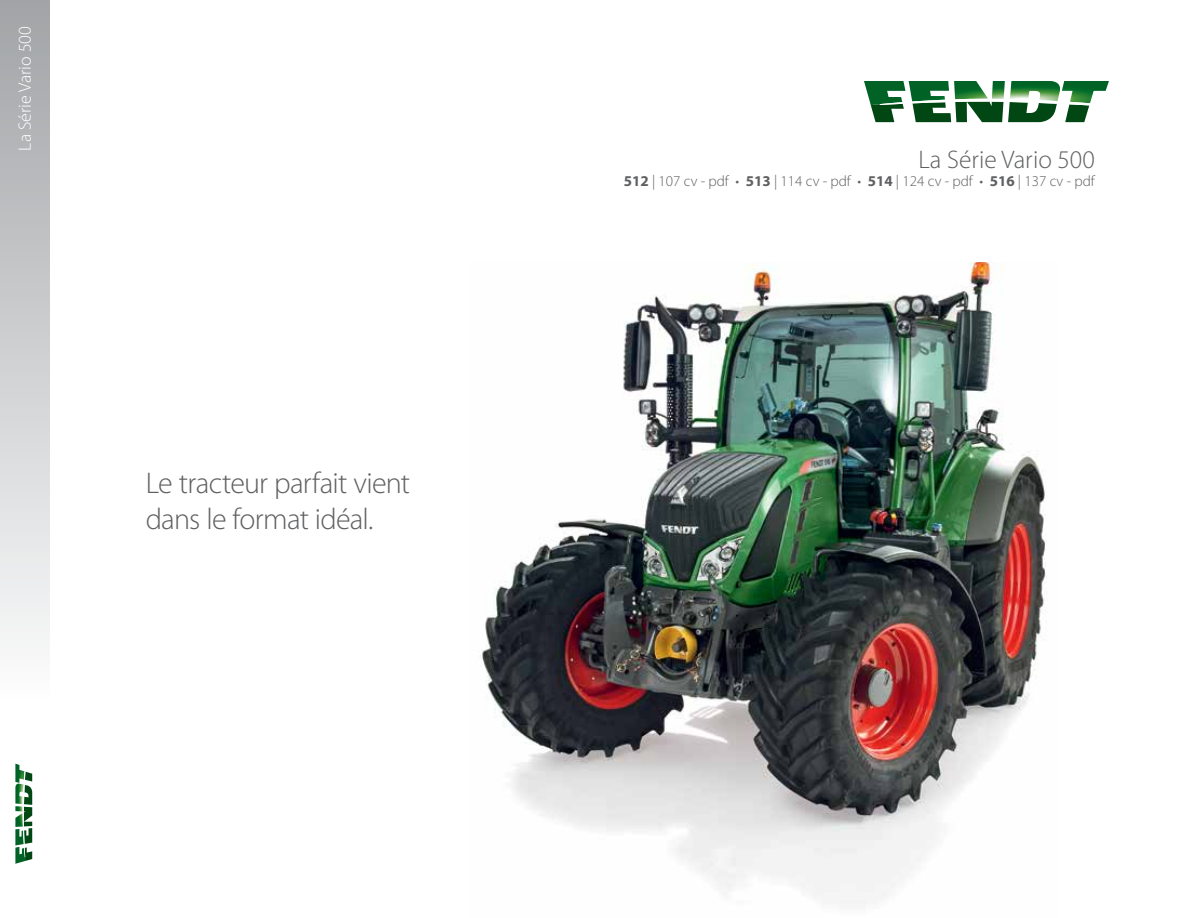
<style>
.page{position:relative;width:1188px;height:918px;background:#fff}
.page>*{position:absolute;margin:0;border:0;box-sizing:border-box;transform-origin:0 0}
.t1{font:300 30px/36px "Myriad Pro";letter-spacing:-.025em;color:#5f6062}
.t2{font:300 25.5px "Myriad Pro";color:#5f6062}
.t3{font:300 18px "Myriad Pro";color:#fff}
.t4{font:300 15px "Myriad Pro";color:#5f6062}
.s1{font-weight:700}
</style>
<div class="page">
<div style="left:0;top:0;width:50px;height:918px;background:linear-gradient(to bottom,#a5a8ab,#fff)"></div>
<svg style="left:15px;top:764px;width:17px;height:100px"></svg>
<svg style="left:864px;top:81px;width:245px;height:41px"></svg>
<svg style="left:1039px;top:100px;width:19px;height:4px"></svg>
<img style="left:480px;top:262px;width:567px;height:642px">
<p class="t3" style="left:14px;top:151px;width:126px;rotate:-90deg">La Série Vario 500</p>
<h1 class="t1" style="left:146px;top:465px;width:266px">Le tracteur parfait vient dans le format idéal.</h1>
<h2 class="t2" style="left:918px;top:144px;width:178px">La Série Vario 500</h2>
<p class="t4" style="left:624px;top:172px;width:473px"><span class="s1">512</span> | 107 cv - pdf • <span class="s1">513</span> | 114 cv - pdf • <span class="s1">514</span> | 124 cv - pdf • <span class="s1">516</span> | 137 cv - pdf</p>
</div>
